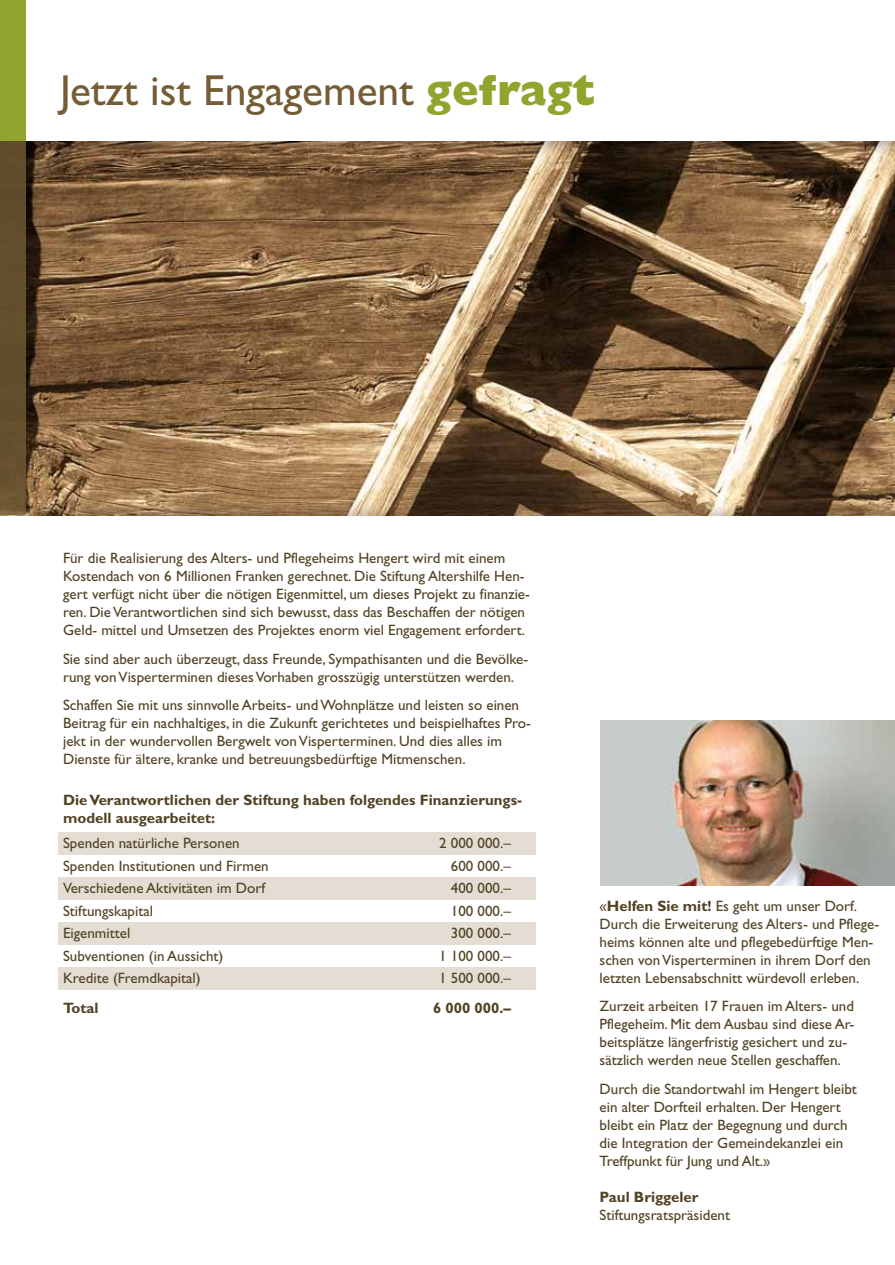
<style>
.page{position:relative;width:895px;height:1265px;background:#fff}
.page>*{position:absolute;margin:0;border:0;box-sizing:border-box;transform-origin:0 0}
.t1{font:43.5px "Gill Sans";color:#745d35}
.t2{font:15px/18px "Gill Sans";color:#514223}
.t3{font:700 15px/18px "Gill Sans";color:#514223}
.s1{font-weight:800;color:#92a42e}
.s2{font-weight:700}
</style>
<div class="page">
<div style="left:58px;top:832px;width:478px;height:22px;background:#e3ddd4"></div>
<div style="left:58px;top:877px;width:478px;height:22px;background:#e3ddd4"></div>
<div style="left:58px;top:922px;width:478px;height:23px;background:#e3ddd4"></div>
<div style="left:58px;top:967px;width:478px;height:23px;background:#e3ddd4"></div>
<div style="left:0;top:0;width:26px;height:141px;background:#92a42e"></div>
<img style="left:26px;top:141px;width:869px;height:374px">
<div style="left:0;top:141px;width:26px;height:374px;background:#634e2c"></div>
<img style="left:600px;top:720px;width:295px;height:165px">
<h1 class="t1" style="left:60px;top:65px;width:537px">Jetzt ist Engagement <span class="s1">gefragt</span></h1>
<p class="t2" style="left:63px;top:549px;width:468px">Für die Realisierung des Alters- und Pflegeheims Hengert wird mit einem Kostendach von 6 Millionen Franken gerechnet. Die Stiftung Altershilfe Hen&shy;gert verfügt nicht über die nötigen Eigenmittel, um dieses Projekt zu finanzie&shy;ren. Die Verantwortlichen sind sich bewusst, dass das Beschaffen der nötigen Geld- mittel und Umsetzen des Projektes enorm viel Engagement erfordert.</p>
<p class="t2" style="left:63px;top:649px;width:467px">Sie sind aber auch überzeugt, dass Freunde, Sympathisanten und die Bevölke&shy;rung von Visperterminen dieses Vorhaben grosszügig unterstützen werden.</p>
<p class="t2" style="left:63px;top:696px;width:469px">Schaffen Sie mit uns sinnvolle Arbeits- und Wohnplätze und leisten so einen Beitrag für ein nachhaltiges, in die Zukunft gerichtetes und beispielhaftes Pro&shy;jekt in der wundervollen Bergwelt von Visperterminen. Und dies alles im Dienste für ältere, kranke und betreuungsbedürftige Mitmenschen.</p>
<p class="t3" style="left:63px;top:790px;width:460px">Die Verantwortlichen der Stiftung haben folgendes Finanzierungs&shy;modell ausgearbeitet:</p>
<p class="t2" style="left:63px;top:834px;width:178px">Spenden natürliche Personen</p>
<p class="t2" style="left:439px;top:834px;width:73px">2 000 000.–</p>
<p class="t2" style="left:63px;top:856px;width:207px">Spenden Institutionen und Firmen</p>
<p class="t2" style="left:451px;top:856px;width:61px">600 000.–</p>
<p class="t2" style="left:63px;top:879px;width:204px">Verschiedene Aktivitäten im Dorf</p>
<p class="t2" style="left:451px;top:879px;width:61px">400 000.–</p>
<p class="t2" style="left:63px;top:901px;width:91px">Stiftungskapital</p>
<p class="t2" style="left:451px;top:901px;width:61px">100 000.–</p>
<p class="t2" style="left:63px;top:924px;width:69px">Eigenmittel</p>
<p class="t2" style="left:451px;top:924px;width:61px">300 000.–</p>
<p class="t2" style="left:63px;top:946px;width:162px">Subventionen (in Aussicht)</p>
<p class="t2" style="left:439px;top:946px;width:73px">1 100 000.–</p>
<p class="t2" style="left:63px;top:969px;width:139px">Kredite (Fremdkapital)</p>
<p class="t2" style="left:439px;top:969px;width:73px">1 500 000.–</p>
<p class="t3" style="left:63px;top:999px;width:37px">Total</p>
<p class="t3" style="left:433px;top:999px;width:79px">6 000 000.–</p>
<p class="t2" style="left:599px;top:896px;width:281px">«<span class="s2">Helfen Sie mit!</span> Es geht um unser Dorf.<br>Durch die Erweiterung des Alters- und Pflege&shy;heims können alte und pflegebedürftige Men&shy;schen von Visperterminen in ihrem Dorf den letzten Lebensabschnitt würdevoll erleben.</p>
<p class="t2" style="left:599px;top:997px;width:256px">Zurzeit arbeiten 17 Frauen im Alters- und Pflegeheim. Mit dem Ausbau sind diese Ar&shy;beitsplätze längerfristig gesichert und zu&shy;sätzlich werden neue Stellen geschaffen.</p>
<p class="t2" style="left:599px;top:1079px;width:259px">Durch die Standortwahl im Hengert bleibt ein alter Dorfteil erhalten. Der Hengert bleibt ein Platz der Begegnung und durch die Integration der Gemeindekanzlei ein Treffpunkt für Jung und Alt.»</p>
<p class="t3" style="left:599px;top:1187px;width:100px">Paul Briggeler</p>
<p class="t2" style="left:599px;top:1205px;width:132px">Stiftungsratspräsident</p>
</div>
